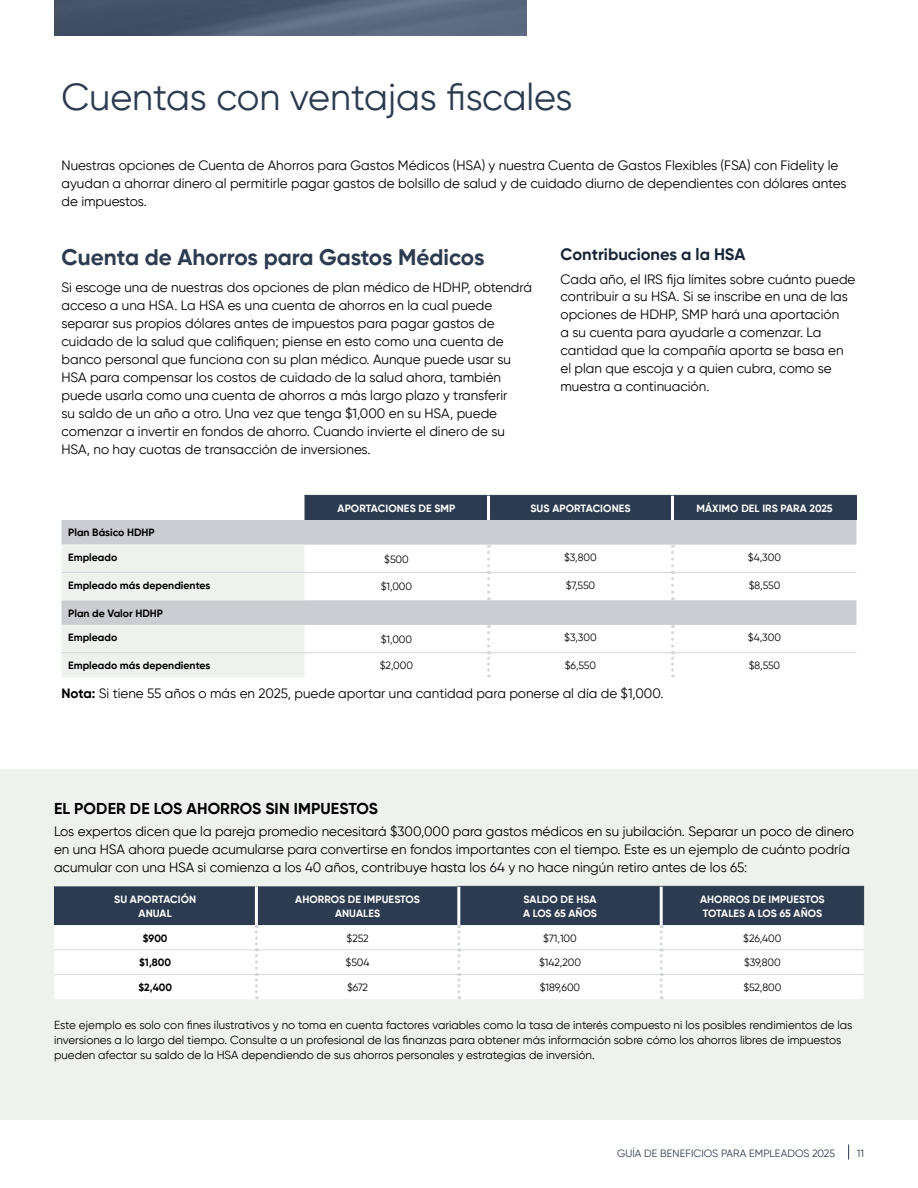
<style>
.page{position:relative;width:918px;height:1188px;background:#fff}
.page>*{position:absolute;margin:0;border:0;box-sizing:border-box;transform-origin:0 0}
.t1{font:37.5px "Gilroy";color:#2c3b4f}
.t2{font:700 22.5px "Gilroy";color:#2c3b4f}
.t3{font:700 16.5px "Gilroy";color:#182637}
.t4{font:700 15.75px "Gilroy";letter-spacing:.01em;color:#000}
.t5{font:13.5px/18px "Gilroy";color:#000}
.t6{font:11.7px/15px "Gilroy";color:#000}
.t7{font:700 10.5px/14.2px "Gilroy";letter-spacing:.01em;color:#fff;text-align:center}
.t8{font:10.5px "Gilroy";color:#000}
.t9{font:700 10.5px "Gilroy";color:#000}
.t10{font:10.5px "Gilroy";letter-spacing:.01em;color:#2c3b4f}
.s1{font-weight:700}
</style>
<div class="page">
<svg style="left:62px;top:520px;width:794px;height:105px;fill:#caced3"></svg>
<svg style="left:62px;top:545px;width:242px;height:132px;background:#e7ebe8"></svg>
<hr style="left:62px;top:652px;width:242px;height:1px;background:#d5d8dc">
<hr style="left:304px;top:652px;width:183px;height:1px;background:#d5d8dc">
<hr style="left:490px;top:652px;width:181px;height:1px;background:#d5d8dc">
<hr style="left:674px;top:652px;width:183px;height:1px;background:#d5d8dc">
<hr style="left:62px;top:572px;width:242px;height:1px;background:#d5d8dc">
<hr style="left:304px;top:572px;width:183px;height:1px;background:#d5d8dc">
<hr style="left:490px;top:572px;width:181px;height:1px;background:#d5d8dc">
<hr style="left:674px;top:572px;width:183px;height:1px;background:#d5d8dc">
<div style="left:304px;top:495px;width:553px;height:25px;background:#2c3b4f"></div>
<hr style="left:671px;top:496px;width:3px;height:24px;background:#fff">
<hr style="left:487px;top:496px;width:3px;height:24px;background:#fff">
<svg style="left:487px;top:545px;width:3px;height:55px"></svg>
<svg style="left:671px;top:545px;width:3px;height:55px"></svg>
<svg style="left:487px;top:625px;width:3px;height:52px"></svg>
<svg style="left:671px;top:625px;width:3px;height:52px"></svg>
<div style="left:0;top:770px;width:918px;height:350px;background:#eef2ed"></div>
<svg style="left:54px;top:886px;width:810px;height:113px;background:#b6bbc2"></svg>
<svg style="left:59px;top:0;width:467px;height:36px;background:#505f73"></svg>
<svg style="left:848px;top:1144px;width:1px;height:16px"></svg>
<h1 class="t1" style="left:62px;top:74px;width:512px">Cuentas con ventajas fiscales</h1>
<p class="t5" style="left:62px;top:156px;width:787px">Nuestras opciones de Cuenta de Ahorros para Gastos Médicos (HSA) y nuestra Cuenta de Gastos Flexibles (FSA) con Fidelity le ayudan a ahorrar dinero al permitirle pagar gastos de bolsillo de salud y de cuidado diurno de dependientes con dólares antes de impuestos.</p>
<h2 class="t2" style="left:62px;top:243px;width:424px">Cuenta de Ahorros para Gastos Médicos</h2>
<p class="t5" style="left:62px;top:278px;width:472px">Si escoge una de nuestras dos opciones de plan médico de HDHP, obtendrá acceso a una HSA. La HSA es una cuenta de ahorros en la cual puede separar sus propios dólares antes de impuestos para pagar gastos de cuidado de la salud que califiquen; piense en esto como una cuenta de banco personal que funciona con su plan médico. Aunque puede usar su HSA para compensar los costos de cuidado de la salud ahora, también puede usarla como una cuenta de ahorros a más largo plazo y transferir<br>su saldo de un año a otro. Una vez que tenga $1,000 en su HSA, puede comenzar a invertir en fondos de ahorro. Cuando invierte el dinero de su HSA, no hay cuotas de transacción de inversiones.</p>
<p class="t3" style="left:561px;top:243px;width:186px">Contribuciones a la HSA</p>
<p class="t5" style="left:561px;top:270px;width:296px">Cada año, el IRS fija límites sobre cuánto puede contribuir a su HSA. Si se inscribe en una de las opciones de HDHP, SMP hará una aportación<br>a su cuenta para ayudarle a comenzar. La cantidad que la compañía aporta se basa en el plan que escoja y a quien cubra, como se muestra a continuación.</p>
<p class="t7" style="left:338px;top:501px;width:119px">APORTACIONES DE SMP</p>
<p class="t7" style="left:530px;top:501px;width:102px">SUS APORTACIONES</p>
<p class="t7" style="left:696px;top:501px;width:138px">MÁXIMO DEL IRS PARA 2025</p>
<p class="t9" style="left:68px;top:526px;width:88px">Plan Básico HDHP</p>
<p class="t9" style="left:68px;top:551px;width:51px">Empleado</p>
<p class="t8" style="left:384px;top:553px;width:26px">$500</p>
<p class="t8" style="left:564px;top:551px;width:34px">$3,800</p>
<p class="t8" style="left:748px;top:551px;width:35px">$4,300</p>
<p class="t9" style="left:68px;top:579px;width:144px">Empleado más dependientes</p>
<p class="t8" style="left:381px;top:580px;width:33px">$1,000</p>
<p class="t8" style="left:566px;top:579px;width:31px">$7,550</p>
<p class="t8" style="left:749px;top:579px;width:33px">$8,550</p>
<p class="t9" style="left:68px;top:606px;width:96px">Plan de Valor HDHP</p>
<p class="t9" style="left:68px;top:631px;width:51px">Empleado</p>
<p class="t8" style="left:381px;top:633px;width:33px">$1,000</p>
<p class="t8" style="left:564px;top:631px;width:34px">$3,300</p>
<p class="t8" style="left:748px;top:631px;width:35px">$4,300</p>
<p class="t9" style="left:68px;top:659px;width:144px">Empleado más dependientes</p>
<p class="t8" style="left:380px;top:659px;width:35px">$2,000</p>
<p class="t8" style="left:565px;top:659px;width:33px">$6,550</p>
<p class="t8" style="left:749px;top:659px;width:33px">$8,550</p>
<p class="t5" style="left:62px;top:685px;width:604px"><span class="s1">Nota:</span> Si tiene 55 años o más en 2025, puede aportar una cantidad para ponerse al día de $1,000.</p>
<p class="t4" style="left:54px;top:799px;width:325px">EL PODER DE LOS AHORROS SIN IMPUESTOS</p>
<p class="t5" style="left:54px;top:823px;width:802px">Los expertos dicen que la pareja promedio necesitará $300,000 para gastos médicos en su jubilación. Separar un poco de dinero en una HSA ahora puede acumularse para convertirse en fondos importantes con el tiempo. Este es un ejemplo de cuánto podría acumular con una HSA si comienza a los 40 años, contribuye hasta los 64 y no hace ningún retiro antes de los 65:</p>
<p class="t7" style="left:114px;top:892px;width:84px">SU APORTACIÓN<br>ANUAL</p>
<p class="t7" style="left:295px;top:892px;width:126px">AHORROS DE IMPUESTOS<br>ANUALES</p>
<p class="t7" style="left:523px;top:892px;width:76px;text-align:left">SALDO DE HSA<br>A LOS 65 AÑOS</p>
<p class="t7" style="left:700px;top:892px;width:126px;text-align:left">AHORROS DE IMPUESTOS<br>TOTALES A LOS 65 AÑOS</p>
<p class="t9" style="left:143px;top:931px;width:26px">$900</p>
<p class="t8" style="left:347px;top:932px;width:23px">$252</p>
<p class="t8" style="left:543px;top:932px;width:35px">$71,100</p>
<p class="t8" style="left:743px;top:932px;width:40px">$26,400</p>
<p class="t9" style="left:139px;top:956px;width:33px">$1,800</p>
<p class="t8" style="left:346px;top:956px;width:25px">$504</p>
<p class="t8" style="left:539px;top:956px;width:43px">$142,200</p>
<p class="t8" style="left:744px;top:956px;width:38px">$39,800</p>
<p class="t9" style="left:138px;top:981px;width:35px">$2,400</p>
<p class="t8" style="left:347px;top:981px;width:22px">$672</p>
<p class="t8" style="left:540px;top:981px;width:42px">$189,600</p>
<p class="t8" style="left:743px;top:981px;width:40px">$52,800</p>
<p class="t6" style="left:54px;top:1017px;width:800px">Este ejemplo es solo con fines ilustrativos y no toma en cuenta factores variables como la tasa de interés compuesto ni los posibles rendimientos de las inversiones a lo largo del tiempo. Consulte a un profesional de las finanzas para obtener más información sobre cómo los ahorros libres de impuestos pueden afectar su saldo de la HSA dependiendo de sus ahorros personales y estrategias de inversión.</p>
<p class="t10" style="left:617px;top:1147px;width:220px">GUÍA DE BENEFICIOS PARA EMPLEADOS 2025</p>
<p class="t10" style="left:857px;top:1147px;width:9px">11</p>
</div>
